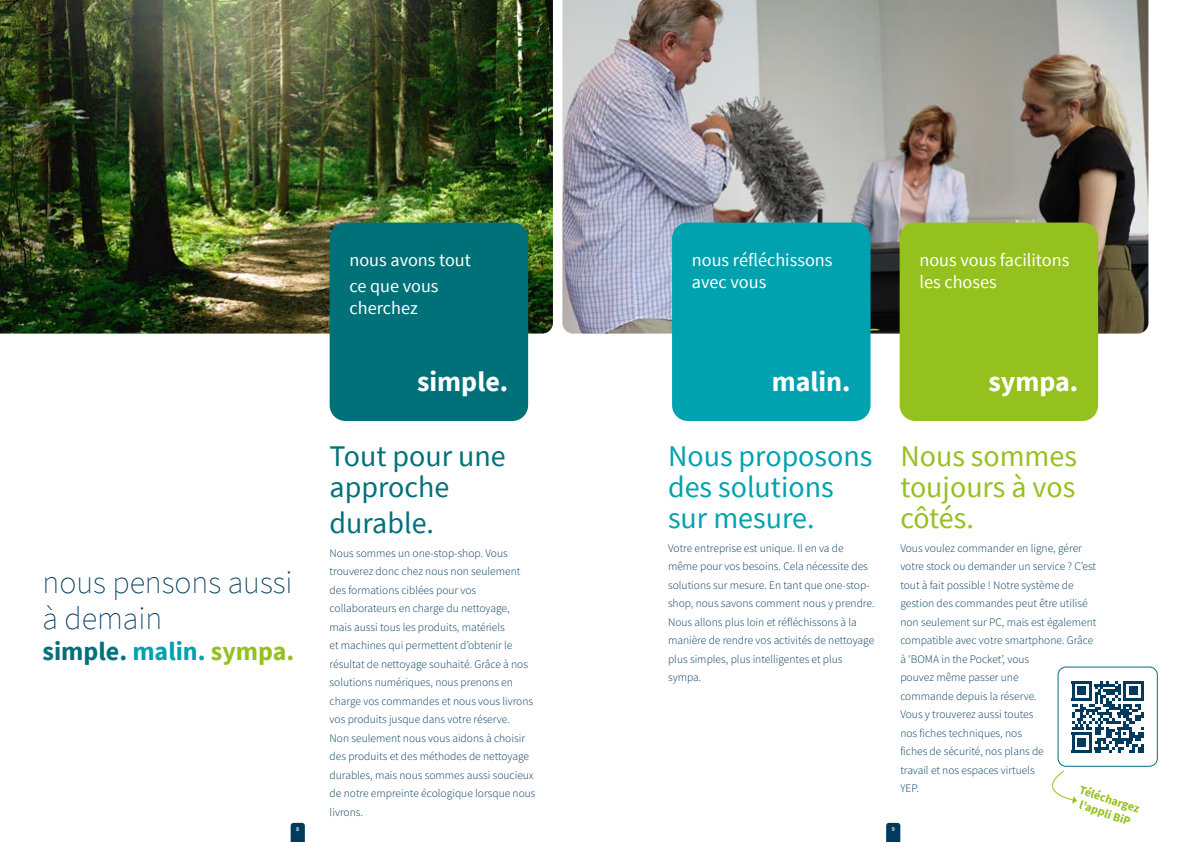
<style>
.page{position:relative;width:1191px;height:842px;background:#fff}
.page>*{position:absolute;margin:0;border:0;box-sizing:border-box;transform-origin:0 0}
.t1{font:200 32px/36px "Source Sans Pro";color:#003a5d}
.t2{font:30px/31px "Source Sans Pro";color:#00a2b0}
.t3{font:30px/31px "Source Sans Pro";color:#95c11f;text-align:justify}
.t4{font:30px/31px "Source Sans Pro";color:#007079}
.t5{font:700 28px "Source Sans Pro";color:#fff}
.t6{font:700 26px "Source Sans Pro";color:#007079}
.t7{font:18.2px/21.8px "Source Sans Pro";color:#fff}
.t8{font:700 12px/14.4px "Source Sans Pro";color:#95c11f;text-align:center}
.t9{font:11.5px/18.5px "Source Sans Variable";color:#003a5d}
.t10{font:600 6px "Source Sans Pro";color:#fff}
.s1{color:#00a2b0}
.s2{color:#95c11f}
</style>
<div class="page">
<img style="left:0;top:0;width:553px;height:334px">
<svg style="left:291px;top:823px;width:14px;height:19px"></svg>
<div style="left:330px;top:223px;width:198px;height:198px;background:#007079;border-radius:16px"></div>
<img style="left:562px;top:0;width:586px;height:334px">
<svg style="left:886px;top:823px;width:14px;height:19px"></svg>
<div style="left:672px;top:223px;width:198px;height:198px;background:#00a2b0;border-radius:16px"></div>
<div style="left:899px;top:223px;width:199px;height:198px;background:#95c11f;border-radius:16px"></div>
<div style="left:1057px;top:667px;width:100px;height:100px;border:1px solid #007079;border-radius:8px"></div>
<svg style="left:1071px;top:681px;width:72px;height:71px"></svg>
<hr style="left:1071px;top:750px;width:21px;height:2px;background:#003a5d">
<div style="left:1077px;top:738px;width:9px;height:9px;background:#003a5d"></div>
<svg style="left:1052px;top:770px;width:25px;height:34px"></svg>
<h1 class="t1" style="left:43px;top:564px;width:252px">nous pensons aussi à demain</h1>
<h3 class="t6" style="left:43px;top:634px;width:253px">simple. <span class="s1">malin.</span> <span class="s2">sympa.</span></h3>
<p class="t10" style="left:296px;top:825px;width:5px">8</p>
<h3 class="t7" style="left:349px;top:247px;width:123px;line-height:25.9px">nous avons tout ce que vous</h3>
<h3 class="t7" style="left:349px;top:297px;width:70px">cherchez</h3>
<h3 class="t5" style="left:417px;top:363px;width:93px">simple.</h3>
<h2 class="t4" style="left:330px;top:440px;width:178px">Tout pour une approche</h2>
<h2 class="t4" style="left:330px;top:507px;width:106px">durable.</h2>
<p class="t9" style="left:330px;top:544px;width:207px">Nous sommes un one-stop-shop. Vous trouverez donc chez nous non seulement des formations ciblées pour vos collaborateurs en charge du nettoyage,<br>mais aussi tous les produits, matériels<br>et machines qui permettent d’obtenir le résultat de nettoyage souhaité. Grâce à nos solutions numériques, nous prenons en charge vos commandes et nous vous livrons vos produits jusque dans votre réserve.<br>Non seulement nous vous aidons à choisir des produits et des méthodes de nettoyage durables, mais nous sommes aussi soucieux de notre empreinte écologique lorsque nous livrons.</p>
<h3 class="t7" style="left:692px;top:249px;width:142px">nous réfléchissons avec vous</h3>
<h3 class="t7" style="left:919px;top:249px;width:151px">nous vous facilitons les choses</h3>
<h3 class="t5" style="left:771px;top:363px;width:80px">malin.</h3>
<h3 class="t5" style="left:988px;top:363px;width:91px">sympa.</h3>
<h2 class="t2" style="left:668px;top:440px;width:206px">Nous proposons des solutions sur mesure.</h2>
<p class="t9" style="left:668px;top:539px;width:208px">Votre entreprise est unique. Il en va de même pour vos besoins. Cela nécessite des solutions sur mesure. En tant que one-stop&shy;shop, nous savons comment nous y prendre.<br>Nous allons plus loin et réfléchissons à la manière de rendre vos activités de nettoyage plus simples, plus intelligentes et plus sympa.</p>
<h2 class="t3" style="left:900px;top:440px;width:178px">Nous sommes toujours à vos côtés.</h2>
<p class="t9" style="left:900px;top:539px;width:198px">Vous voulez commander en ligne, gérer votre stock ou demander un service ? C’est tout à fait possible ! Notre système de gestion des commandes peut être utilisé non seulement sur PC, mais est également compatible avec votre smartphone. Grâce à ‘BOMA in the Pocket’, vous<br>pouvez même passer une<br>commande depuis la réserve.<br>Vous y trouverez aussi toutes<br>nos fiches techniques, nos<br>fiches de sécurité, nos plans de<br>travail et nos espaces virtuels<br>YEP.</p>
<p class="t8" style="left:1082px;top:782px;width:64px;rotate:19deg">Téléchargez l’appli BiP</p>
<p class="t10" style="left:891px;top:825px;width:5px">9</p>
</div>
